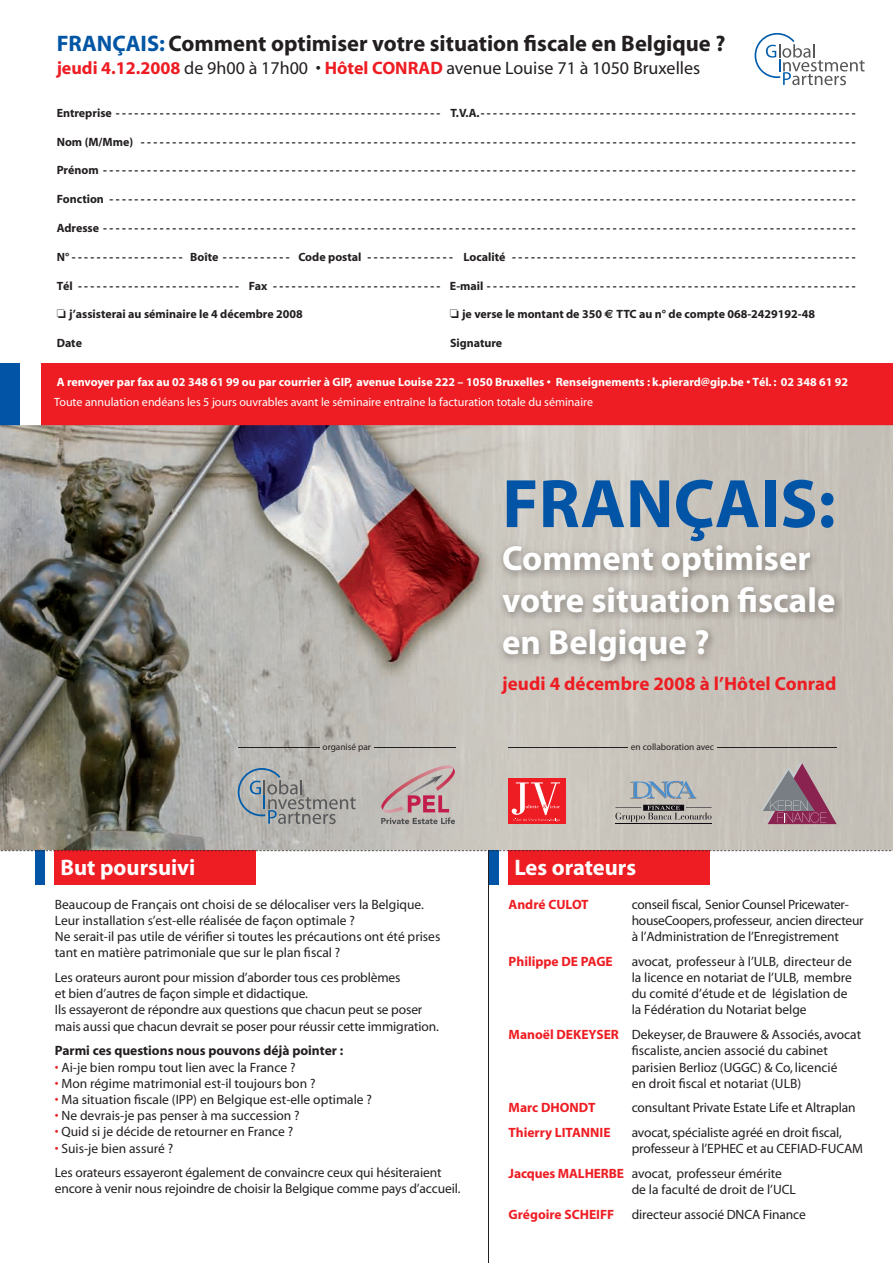
<style>
.page{position:relative;width:893px;height:1263px;background:#fff}
.page>*{position:absolute;margin:0;border:0;box-sizing:border-box;transform-origin:0 0}
.t1{font:700 69.3px "Myriad";color:#0154a6}
.t2{font:700 34.95px/41.8px "Myriad";color:#fff}
.t3{font:700 22.5px "Myriad";color:#231f20}
.t4{font:700 22.5px "Myriad";color:#fff}
.t5{font:700 18.9px "Myriad";letter-spacing:.005em;color:#ee1d23}
.t6{font:18px "Myriad";color:#231f20}
.t7{font:13.5px/16.2px "Myriad";letter-spacing:-.005em;color:#231f20}
.t8{font:700 13.5px "Myriad";color:#ee1d23}
.t9{font:700 13.5px "Myriad";color:#231f20}
.t10{font:700 12px "Myriad";color:#231f20}
.t11{font:700 12px "Myriad";color:#fff}
.t12{font:12px "Myriad";color:#fff}
.t13{font:9.3px "Myriad";color:#231f20}
.s1{color:#0155a5}
.s2{font-weight:700;color:#ee1d23}
.s3{font-family:"Euro Sans"}
.s4{color:#ee1d23}
</style>
<div class="page">
<div style="left:1px;top:363px;width:891px;height:62px;background:#ee1d23"></div>
<div style="left:0;top:363px;width:21px;height:62px;background:#0154a6"></div>
<div style="left:20px;top:363px;width:21px;height:62px;background:#fff"></div>
<img style="left:0;top:425px;width:892px;height:425px">
<img style="left:496px;top:540px;width:347px;height:131px">
<svg style="left:754px;top:33px;width:110px;height:52px"></svg>
<div style="left:54px;top:850px;width:202px;height:35px;background:#ee1d23"></div>
<div style="left:508px;top:850px;width:201px;height:35px;background:#ee1d23"></div>
<div style="left:35px;top:850px;width:10px;height:35px;background:#0154a6"></div>
<div style="left:489px;top:850px;width:9px;height:35px;background:#0154a6"></div>
<hr style="left:488px;top:850px;width:1px;height:413px;background:#231f20">
<svg style="left:380px;top:765px;width:76px;height:59px;background:#bea3a4"></svg>
<svg style="left:238px;top:768px;width:117px;height:56px;background:#a4a6a6"></svg>
<hr style="left:508px;top:747px;width:119px;height:1px;background:#231f20">
<hr style="left:717px;top:747px;width:119px;height:1px;background:#231f20">
<hr style="left:238px;top:747px;width:81px;height:1px;background:#231f20">
<hr style="left:374px;top:747px;width:82px;height:1px;background:#231f20">
<svg style="left:760px;top:761px;width:76px;height:63px;background:#a48590"></svg>
<div style="left:508px;top:778px;width:57px;height:46px;background:#ee1d23"></div>
<svg style="left:511px;top:782px;width:49px;height:40px"></svg>
<svg style="left:630px;top:781px;width:66px;height:18px"></svg>
<hr style="left:615px;top:824px;width:96px;height:1px;background:#0e0a12">
<svg style="left:615px;top:805px;width:96px;height:17px;background:#9f9b96"></svg>
<svg style="left:0;top:850px;width:892px;height:1px"></svg>
<h3 class="t3" style="left:57px;top:35px;width:670px"><span class="s1">FRANÇAIS:</span> Comment optimiser votre situation fiscale en Belgique ?</h3>
<h3 class="t6" style="left:57px;top:62px;width:645px"><span class="s2">jeudi 4.12.2008</span> de 9h00 à 17h00 • <span class="s2">Hôtel CONRAD</span> avenue Louise 71 à 1050 Bruxelles</h3>
<p class="t10" style="left:57px;top:108px;width:800px">Entreprise - - - - - - - - - - - - - - - - - - - - - - - - - - - - - - - - - - - - - - - - - - - - - - - - - - - - T.V.A.- - - - - - - - - - - - - - - - - - - - - - - - - - - - - - - - - - - - - - - - - - - - - - - - - - - - - - - - - - - -</p>
<p class="t10" style="left:57px;top:137px;width:800px">Nom (M/Mme) - - - - - - - - - - - - - - - - - - - - - - - - - - - - - - - - - - - - - - - - - - - - - - - - - - - - - - - - - - - - - - - - - - - - - - - - - - - - - - - - - - - - - - - - - - - - - - - - - - - - - - - - - - - - - - - - - -</p>
<p class="t10" style="left:57px;top:166px;width:800px">Prénom - - - - - - - - - - - - - - - - - - - - - - - - - - - - - - - - - - - - - - - - - - - - - - - - - - - - - - - - - - - - - - - - - - - - - - - - - - - - - - - - - - - - - - - - - - - - - - - - - - - - - - - - - - - - - - - - - - - - - - - -</p>
<p class="t10" style="left:57px;top:195px;width:800px">Fonction - - - - - - - - - - - - - - - - - - - - - - - - - - - - - - - - - - - - - - - - - - - - - - - - - - - - - - - - - - - - - - - - - - - - - - - - - - - - - - - - - - - - - - - - - - - - - - - - - - - - - - - - - - - - - - - - - - - - - - -</p>
<p class="t10" style="left:57px;top:223px;width:800px">Adresse - - - - - - - - - - - - - - - - - - - - - - - - - - - - - - - - - - - - - - - - - - - - - - - - - - - - - - - - - - - - - - - - - - - - - - - - - - - - - - - - - - - - - - - - - - - - - - - - - - - - - - - - - - - - - - - - - - - - - - - -</p>
<p class="t10" style="left:57px;top:252px;width:800px">N° - - - - - - - - - - - - - - - - - - Boîte - - - - - - - - - - - Code postal - - - - - - - - - - - - - - Localité - - - - - - - - - - - - - - - - - - - - - - - - - - - - - - - - - - - - - - - - - - - - - - - - - - - - - - -</p>
<p class="t10" style="left:57px;top:281px;width:800px">Tél - - - - - - - - - - - - - - - - - - - - - - - - - - Fax - - - - - - - - - - - - - - - - - - - - - - - - - - - E-mail - - - - - - - - - - - - - - - - - - - - - - - - - - - - - - - - - - - - - - - - - - - - - - - - - - - - - - - - - - -</p>
<p class="t10" style="left:57px;top:310px;width:247px">❏ j’assisterai au séminaire le 4 décembre 2008</p>
<p class="t10" style="left:449px;top:310px;width:367px">❏ je verse le montant de 350 <span class="s3">€</span> TTC au n° de compte 068-2429192-48</p>
<p class="t10" style="left:57px;top:339px;width:27px">Date</p>
<p class="t10" style="left:450px;top:339px;width:54px">Signature</p>
<p class="t11" style="left:57px;top:378px;width:793px">A renvoyer par fax au 02 348 61 99 ou par courrier à GIP, avenue Louise 222 – 1050 Bruxelles • Renseignements : k.pierard@gip.be • Tél. : 02 348 61 92</p>
<p class="t12" style="left:54px;top:397px;width:540px">Toute annulation endéans les 5 jours ouvrables avant le séminaire entraîne la facturation totale du séminaire</p>
<h1 class="t1" style="left:502px;top:478px;width:335px">FRANÇAIS:</h1>
<h2 class="t2" style="left:502px;top:540px;width:335px">Comment optimiser votre situation fiscale en Belgique ?</h2>
<h3 class="t5" style="left:502px;top:676px;width:336px">jeudi 4 décembre 2008 à l’Hôtel Conrad</h3>
<p class="t13" style="left:322px;top:743px;width:50px">organisé par</p>
<p class="t13" style="left:631px;top:743px;width:85px">en collaboration avec</p>
<h3 class="t4" style="left:61px;top:859px;width:136px">But poursuivi</h3>
<h3 class="t4" style="left:514px;top:859px;width:123px">Les orateurs</h3>
<p class="t7" style="left:55px;top:897px;width:387px">Beaucoup de Français ont choisi de se délocaliser vers la Belgique.<br>Leur installation s’est-elle réalisée de façon optimale ?<br>Ne serait-il pas utile de vérifier si toutes les précautions ont été prises tant en matière patrimoniale que sur le plan fiscal ?</p>
<p class="t7" style="left:55px;top:971px;width:386px">Les orateurs auront pour mission d’aborder tous ces problèmes<br>et bien d’autres de façon simple et didactique.<br>Ils essayeront de répondre aux questions que chacun peut se poser mais aussi que chacun devrait se poser pour réussir cette immigration.</p>
<p class="t9" style="left:55px;top:1046px;width:290px">Parmi ces questions nous pouvons déjà pointer :</p>
<p class="t7" style="left:55px;top:1060px;width:242px"><span class="s4">•</span> Ai-je bien rompu tout lien avec la France ?</p>
<p class="t7" style="left:55px;top:1076px;width:262px"><span class="s4">•</span> Mon régime matrimonial est-il toujours bon ?</p>
<p class="t7" style="left:55px;top:1092px;width:319px"><span class="s4">•</span> Ma situation fiscale (IPP) en Belgique est-elle optimale ?</p>
<p class="t7" style="left:55px;top:1109px;width:246px"><span class="s4">•</span> Ne devrais-je pas penser à ma succession ?</p>
<p class="t7" style="left:55px;top:1125px;width:240px"><span class="s4">•</span> Quid si je décide de retourner en France ?</p>
<p class="t7" style="left:55px;top:1137px;width:388px;line-height:24.8px"><span class="s4">•</span> Suis-je bien assuré ?<br>Les orateurs essayeront également de convaincre ceux qui hésiteraient</p>
<p class="t7" style="left:55px;top:1182px;width:407px">encore à venir nous rejoindre de choisir la Belgique comme pays d’accueil.</p>
<p class="t8" style="left:508px;top:899px;width:81px">André CULOT</p>
<p class="t7" style="left:631px;top:897px;width:233px">conseil fiscal, Senior Counsel Pricewater&shy;houseCoopers, professeur, ancien directeur à l’Administration de l’Enregistrement</p>
<p class="t8" style="left:508px;top:956px;width:106px">Philippe DE PAGE</p>
<p class="t7" style="left:631px;top:954px;width:222px">avocat, professeur à l’ULB, directeur de la licence en notariat de l’ULB, membre du comité d’étude et de législation de la Fédération du Notariat belge</p>
<p class="t7" style="left:631px;top:1028px;width:231px;text-indent:-123px"><span class="s2">Manoël DEKEYSER</span> Dekeyser, de Brauwere &amp; Associés, avocat fiscaliste, ancien associé du cabinet parisien Berlioz (UGGC) &amp; Co, licencié<br>en droit fiscal et notariat (ULB)</p>
<p class="t8" style="left:508px;top:1103px;width:88px">Marc DHONDT</p>
<p class="t7" style="left:631px;top:1101px;width:225px">consultant Private Estate Life et Altraplan</p>
<p class="t8" style="left:508px;top:1128px;width:103px">Thierry LITANNIE</p>
<p class="t7" style="left:631px;top:1126px;width:233px">avocat, spécialiste agréé en droit fiscal, professeur à l’EPHEC et au CEFIAD-FUCAM</p>
<p class="t7" style="left:631px;top:1167px;width:166px;text-indent:-123px"><span class="s2">Jacques MALHERBE</span> avocat, professeur émérite de la faculté de droit de l’UCL</p>
<p class="t8" style="left:508px;top:1209px;width:107px">Grégoire SCHEIFF</p>
<p class="t7" style="left:631px;top:1207px;width:175px">directeur associé DNCA Finance</p>
</div>
